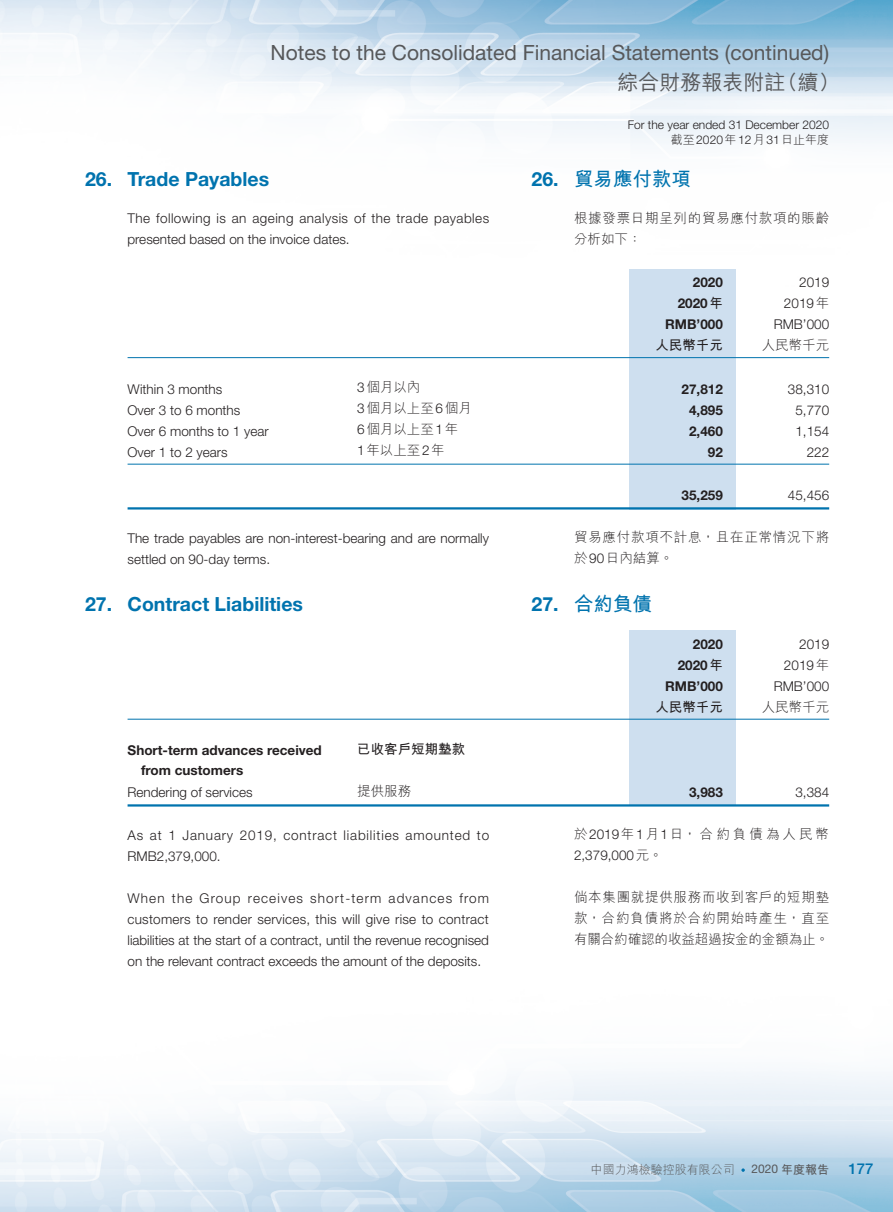
<style>
.page{position:relative;width:893px;height:1212px;background:#fff}
.page>*{position:absolute;margin:0;border:0;box-sizing:border-box;transform-origin:0 0}
.t1{font:21px "Helvetica Neue LT Std";color:#57585a}
.t2{font:500 21px "M Hei HK";color:#57585a}
.E_Subhead_1{font:700 19.5px "Helvetica Neue LT Std";color:#0073ae}
.C_Subhead_1{font:700 19.5px "M Hei HK";color:#0073ae}
.t3{font:500 15px "Helvetica Neue LT Std";color:#0073ae}
.E_Body{font:300 13.5px/21px "Helvetica Neue LT Std";color:#231f20}
.Table_2_Colume{font:300 13.5px "Helvetica Neue LT Std";color:#231f20}
.C_Body{font:300 13.5px/21px "M Hei HK";letter-spacing:.055em;color:#231f20}
.Table_2_Colume-2{font:700 13.5px "Helvetica Neue LT Std";color:#231f20}
.E_Body-2{font:300 13.5px/21px "Helvetica Neue LT Std";letter-spacing:.035em;color:#231f20}
.E_Body-3{font:300 13.5px/21px "Helvetica Neue LT Std";letter-spacing:.06em;color:#231f20}
.Table_2_Colume-3{font:300 13.5px "M Hei HK";color:#231f20}
.C_Body-2{font:300 13.5px/21px "M Hei HK";letter-spacing:.225em;color:#231f20}
.Table_2_Colume-4{font:700 13.5px "M Hei HK";color:#231f20}
.t4{font:300 12px "Helvetica Neue LT Std";color:#231f20}
.t5{font:300 12px "M Hei HK";color:#231f20}
.t6{font:300 12px "M Hei HK";color:#57585a}
.t7{font:12px "Helvetica Neue LT Std";color:#57585a}
.s1{font-family:"Helvetica Neue LT Std"}
.s2{font-family:"M Hei HK"}
.s3{font-family:"M Hei HK";font-weight:700}
</style>
<div class="page">
<img style="left:1px;top:1071px;width:892px;height:141px">
<img style="left:0;top:0;width:893px;height:144px">
<svg style="left:741px;top:1168px;width:4px;height:4px"></svg>
<div style="left:629px;top:269px;width:107px;height:240px;background:#cedfef"></div>
<div style="left:629px;top:630px;width:107px;height:175px;background:#cedfef"></div>
<hr style="left:128px;top:357px;width:701px;height:1px;background:#0073ae">
<hr style="left:128px;top:464px;width:701px;height:1px;background:#0073ae">
<hr style="left:128px;top:507px;width:701px;height:2px;background:#0073ae">
<hr style="left:128px;top:719px;width:701px;height:1px;background:#0073ae">
<hr style="left:128px;top:804px;width:701px;height:2px;background:#0073ae">
<h1 class="t1" style="left:271px;top:40px;width:560px">Notes to the Consolidated Financial Statements (continued)</h1>
<h1 class="t2" style="left:617px;top:67px;width:224px">綜合財務報表附註（續）</h1>
<p class="E_Subhead_1" style="left:85px;top:167px;width:186px">26. Trade Payables</p>
<p class="E_Body-2" style="left:128px;top:208px;width:363px">The following is an ageing analysis of the trade payables presented based on the invoice dates.</p>
<p class="t4" style="left:628px;top:117px;width:203px">For the year ended 31 December 2020</p>
<p class="t5" style="left:671px;top:133px;width:160px">截至<span class="s1">2020</span>年<span class="s1">12</span>月<span class="s1">31</span>日止年度</p>
<p class="C_Subhead_1" style="left:531px;top:165px;width:161px"><span class="s1">26.</span> 貿易應付款項</p>
<p class="C_Body" style="left:574px;top:207px;width:257px">根據發票日期呈列的貿易應付款項的賬齡分析如下：</p>
<p class="Table_2_Colume-2" style="left:693px;top:274px;width:32px">2020</p>
<p class="Table_2_Colume" style="left:799px;top:274px;width:32px">2019</p>
<p class="Table_2_Colume-2" style="left:678px;top:295px;width:47px">2020<span class="s2">年</span></p>
<p class="Table_2_Colume" style="left:784px;top:295px;width:47px">2019<span class="s2">年</span></p>
<p class="Table_2_Colume-2" style="left:665px;top:316px;width:59px">RMB’000</p>
<p class="Table_2_Colume" style="left:774px;top:316px;width:57px">RMB’000</p>
<p class="Table_2_Colume-4" style="left:655px;top:335px;width:69px">人民幣千元</p>
<p class="Table_2_Colume-3" style="left:762px;top:338px;width:69px">人民幣千元</p>
<p class="Table_2_Colume" style="left:128px;top:381px;width:96px">Within 3 months</p>
<p class="Table_2_Colume-3" style="left:357px;top:380px;width:65px"><span class="s1">3</span>個月以內</p>
<p class="Table_2_Colume-2" style="left:682px;top:380px;width:43px">27,812</p>
<p class="Table_2_Colume" style="left:788px;top:381px;width:43px">38,310</p>
<p class="Table_2_Colume" style="left:128px;top:402px;width:114px">Over 3 to 6 months</p>
<p class="Table_2_Colume-3" style="left:357px;top:401px;width:116px"><span class="s1">3</span>個月以上至<span class="s1">6</span>個月</p>
<p class="Table_2_Colume-2" style="left:689px;top:401px;width:35px">4,895</p>
<p class="Table_2_Colume" style="left:795px;top:402px;width:35px">5,770</p>
<p class="Table_2_Colume" style="left:128px;top:423px;width:143px">Over 6 months to 1 year</p>
<p class="Table_2_Colume-3" style="left:357px;top:422px;width:103px"><span class="s1">6</span>個月以上至<span class="s1">1</span>年</p>
<p class="Table_2_Colume-2" style="left:689px;top:422px;width:35px">2,460</p>
<p class="Table_2_Colume" style="left:795px;top:423px;width:35px">1,154</p>
<p class="Table_2_Colume" style="left:128px;top:444px;width:102px">Over 1 to 2 years</p>
<p class="Table_2_Colume-3" style="left:357px;top:443px;width:89px"><span class="s1">1</span>年以上至<span class="s1">2</span>年</p>
<p class="Table_2_Colume-2" style="left:708px;top:443px;width:17px">92</p>
<p class="Table_2_Colume" style="left:807px;top:444px;width:24px">222</p>
<p class="Table_2_Colume-2" style="left:682px;top:487px;width:43px">35,259</p>
<p class="Table_2_Colume" style="left:788px;top:487px;width:43px">45,456</p>
<p class="E_Body" style="left:128px;top:527px;width:363px">The trade payables are non-interest-bearing and are normally settled on 90-day terms.</p>
<p class="E_Subhead_1" style="left:85px;top:592px;width:219px">27. Contract Liabilities</p>
<p class="Table_2_Colume-2" style="left:693px;top:635px;width:32px">2020</p>
<p class="Table_2_Colume" style="left:799px;top:636px;width:32px">2019</p>
<p class="Table_2_Colume-2" style="left:678px;top:656px;width:47px">2020<span class="s2">年</span></p>
<p class="Table_2_Colume" style="left:784px;top:657px;width:47px">2019<span class="s2">年</span></p>
<p class="Table_2_Colume-2" style="left:665px;top:677px;width:59px">RMB’000</p>
<p class="Table_2_Colume" style="left:774px;top:678px;width:57px">RMB’000</p>
<p class="Table_2_Colume-4" style="left:655px;top:697px;width:69px">人民幣千元</p>
<p class="Table_2_Colume-3" style="left:762px;top:700px;width:69px">人民幣千元</p>
<p class="Table_2_Colume-2" style="left:128px;top:742px;width:196px">Short-term advances received</p>
<p class="Table_2_Colume-4" style="left:357px;top:739px;width:109px">已收客戶短期墊款</p>
<p class="Table_2_Colume-2" style="left:141px;top:762px;width:104px">from customers</p>
<p class="Table_2_Colume" style="left:128px;top:784px;width:127px">Rendering of services</p>
<p class="Table_2_Colume-3" style="left:357px;top:784px;width:55px">提供服務</p>
<p class="Table_2_Colume-2" style="left:689px;top:784px;width:35px">3,983</p>
<p class="Table_2_Colume" style="left:795px;top:784px;width:35px">3,384</p>
<p class="E_Body-3" style="left:128px;top:824px;width:363px">As at 1 January 2019, contract liabilities amounted to<br>RMB2,379,000.</p>
<p class="E_Body" style="left:128px;top:887px;width:363px;text-align:justify">When the Group receives short-term advances from customers to render services, this will give rise to contract liabilities at the start of a contract, until the revenue recognised on the relevant contract exceeds the amount of the deposits.</p>
<p class="C_Body" style="left:574px;top:526px;width:257px">貿易應付款項不計息，且在正常情況下將於<span class="s1">90</span>日內結算。</p>
<p class="C_Subhead_1" style="left:531px;top:589px;width:122px"><span class="s1">27.</span> 合約負債</p>
<p class="C_Body-2" style="left:574px;top:823px;width:257px">於<span class="s1">2019</span>年<span class="s1">1</span>月<span class="s1">1</span>日，合約負債為人民幣<br><span class="s1">2,379,000</span>元。</p>
<p class="C_Body" style="left:574px;top:886px;width:257px;text-align:justify">倘本集團就提供服務而收到客戶的短期墊款，合約負債將於合約開始時產生，直至有關合約確認的收益超過按金的金額為止。</p>
<p class="t6" style="left:591px;top:1163px;width:145px">中國力鴻檢驗控股有限公司</p>
<p class="t7" style="left:751px;top:1162px;width:79px">2020 <span class="s3">年度報告</span></p>
<p class="t3" style="left:849px;top:1160px;width:27px">177</p>
</div>
